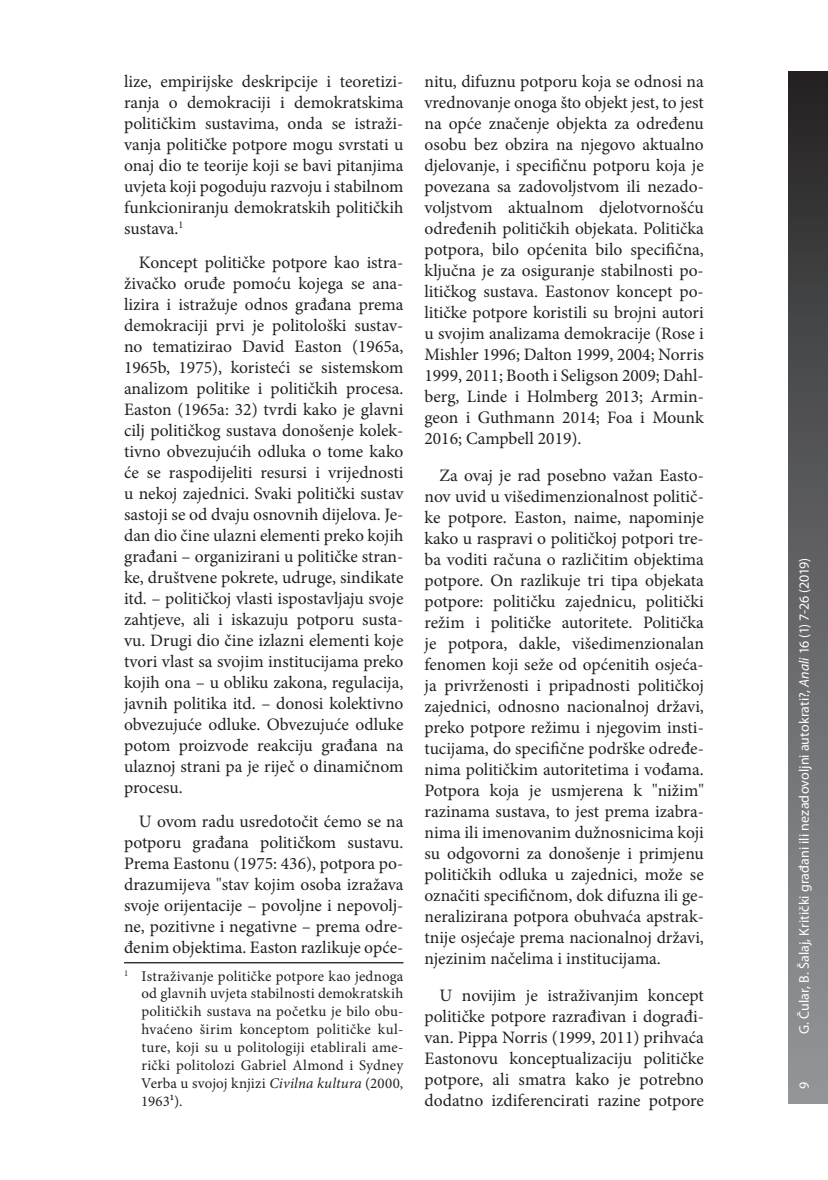
<style>
.page{position:relative;width:828px;height:1180px;background:#fff}
.page>*{position:absolute;margin:0;border:0;box-sizing:border-box;transform-origin:0 0}
.t1{font:17.5px/21px "Minion Pro";color:#231f20;text-align:justify}
.t2{font:14.88px/17.8px "Minion Pro";letter-spacing:.01em;color:#231f20;text-align:justify}
.t3{font:14px "Myriad Pro";letter-spacing:.005em;color:#fff}
.s1{font-style:italic}
</style>
<div class="page">
<div style="left:788px;top:71px;width:40px;height:1032px;background:linear-gradient(to bottom,#292728,#979a9d)"></div>
<hr style="left:124px;top:962px;width:279px;height:1px;background:#231f20">
<p class="t1" style="left:124px;top:71px;width:281px">lize, empirijske deskripcije i teoretizi&shy;ranja o demokraciji i demokratskima političkim sustavima, onda se istraži&shy;vanja političke potpore mogu svrstati u onaj dio te teorije koji se bavi pitanjima uvjeta koji pogoduju razvoju i stabilnom funkcioniranju demokratskih političkih sustava.<sup>1</sup></p>
<p class="t1" style="left:124px;top:252px;width:281px;text-indent:15px">Koncept političke potpore kao istra&shy;živačko oruđe pomoću kojega se ana&shy;lizira i istražuje odnos građana prema demokraciji prvi je politološki sustav&shy;no tematizirao David Easton (1965a, 1965b, 1975), koristeći se sistemskom analizom politike i političkih procesa.<br>Easton (1965a: 32) tvrdi kako je glavni cilj političkog sustava donošenje kolek&shy;tivno obvezujućih odluka o tome kako će se raspodijeliti resursi i vrijednosti u nekoj zajednici. Svaki politički sustav sastoji se od dvaju osnovnih dijelova. Je&shy;dan dio čine ulazni elementi preko kojih građani – organizirani u političke stran&shy;ke, društvene pokrete, udruge, sindikate itd. – političkoj vlasti ispostavljaju svoje zahtjeve, ali i iskazuju potporu susta&shy;vu. Drugi dio čine izlazni elementi koje tvori vlast sa svojim institucijama preko kojih ona – u obliku zakona, regulacija, javnih politika itd. – donosi kolektivno obvezujuće odluke. Obvezujuće odluke potom proizvode reakciju građana na ulaznoj strani pa je riječ o dinamičnom procesu.</p>
<p class="t1" style="left:124px;top:811px;width:281px;text-indent:15px">U ovom radu usredotočit ćemo se na potporu građana političkom sustavu.<br>Prema Eastonu (1975: 436), potpora po&shy;drazumijeva "stav kojim osoba izražava svoje orijentacije – povoljne i nepovolj&shy;ne, pozitivne i negativne – prema odre&shy;đenim objektima. Easton razlikuje opće-</p>
<p class="t2" style="left:141px;top:967px;width:264px;text-indent:-17px"><sup>1</sup> Istraživanje političke potpore kao jednoga od glavnih uvjeta stabilnosti demokratskih političkih sustava na početku je bilo obu&shy;hvaćeno širim konceptom političke kul&shy;ture, koji su u politologiji etablirali ame&shy;rički politolozi Gabriel Almond i Sydney Verba u svojoj knjizi <span class="s1">Civilna kultura</span> (2000, 1963¹).</p>
<p class="t1" style="left:424px;top:71px;width:281px">nitu, difuznu potporu koja se odnosi na vrednovanje onoga što objekt jest, to jest na opće značenje objekta za određenu osobu bez obzira na njegovo aktualno djelovanje, i specifičnu potporu koja je povezana sa zadovoljstvom ili nezado&shy;voljstvom aktualnom djelotvornošću određenih političkih objekata. Politička potpora, bilo općenita bilo specifična, ključna je za osiguranje stabilnosti po&shy;litičkog sustava. Eastonov koncept po&shy;litičke potpore koristili su brojni autori u svojim analizama demokracije (Rose i Mishler 1996; Dalton 1999, 2004; Norris 1999, 2011; Booth i Seligson 2009; Dahl&shy;berg, Linde i Holmberg 2013; Armin&shy;geon i Guthmann 2014; Foa i Mounk 2016; Campbell 2019).</p>
<p class="t1" style="left:424px;top:465px;width:281px;text-indent:15px">Za ovaj je rad posebno važan Easto&shy;nov uvid u višedimenzionalnost politič&shy;ke potpore. Easton, naime, napominje kako u raspravi o političkoj potpori tre&shy;ba voditi računa o različitim objektima potpore. On razlikuje tri tipa objekata potpore: političku zajednicu, politički režim i političke autoritete. Politička je potpora, dakle, višedimenzionalan fenomen koji seže od općenitih osjeća&shy;ja privrženosti i pripadnosti političkoj zajednici, odnosno nacionalnoj državi, preko potpore režimu i njegovim insti&shy;tucijama, do specifične podrške određe&shy;nima političkim autoritetima i vođama.<br>Potpora koja je usmjerena k "nižim" razinama sustava, to jest prema izabra&shy;nima ili imenovanim dužnosnicima koji su odgovorni za donošenje i primjenu političkih odluka u zajednici, može se označiti specifičnom, dok difuzna ili ge&shy;neralizirana potpora obuhvaća apstrak&shy;tnije osjećaje prema nacionalnoj državi, njezinim načelima i institucijama.</p>
<p class="t1" style="left:424px;top:984px;width:281px;text-indent:15px">U novijim je istraživanjim koncept političke potpore razrađivan i dograđi&shy;van. Pippa Norris (1999, 2011) prihvaća Eastonovu konceptualizaciju političke potpore, ali smatra kako je potrebno dodatno izdiferencirati razine potpore</p>
<p class="t3" style="left:795px;top:1034px;width:478px;rotate:-90deg">G. Čular, B. Šalaj, Kritički građani ili nezadovoljni autokrati?, <span class="s1">Anali</span> 16 (1) 7-26 (2019)</p>
<p class="t3" style="left:795px;top:1088px;width:9px;rotate:-90deg">9</p>
</div>
